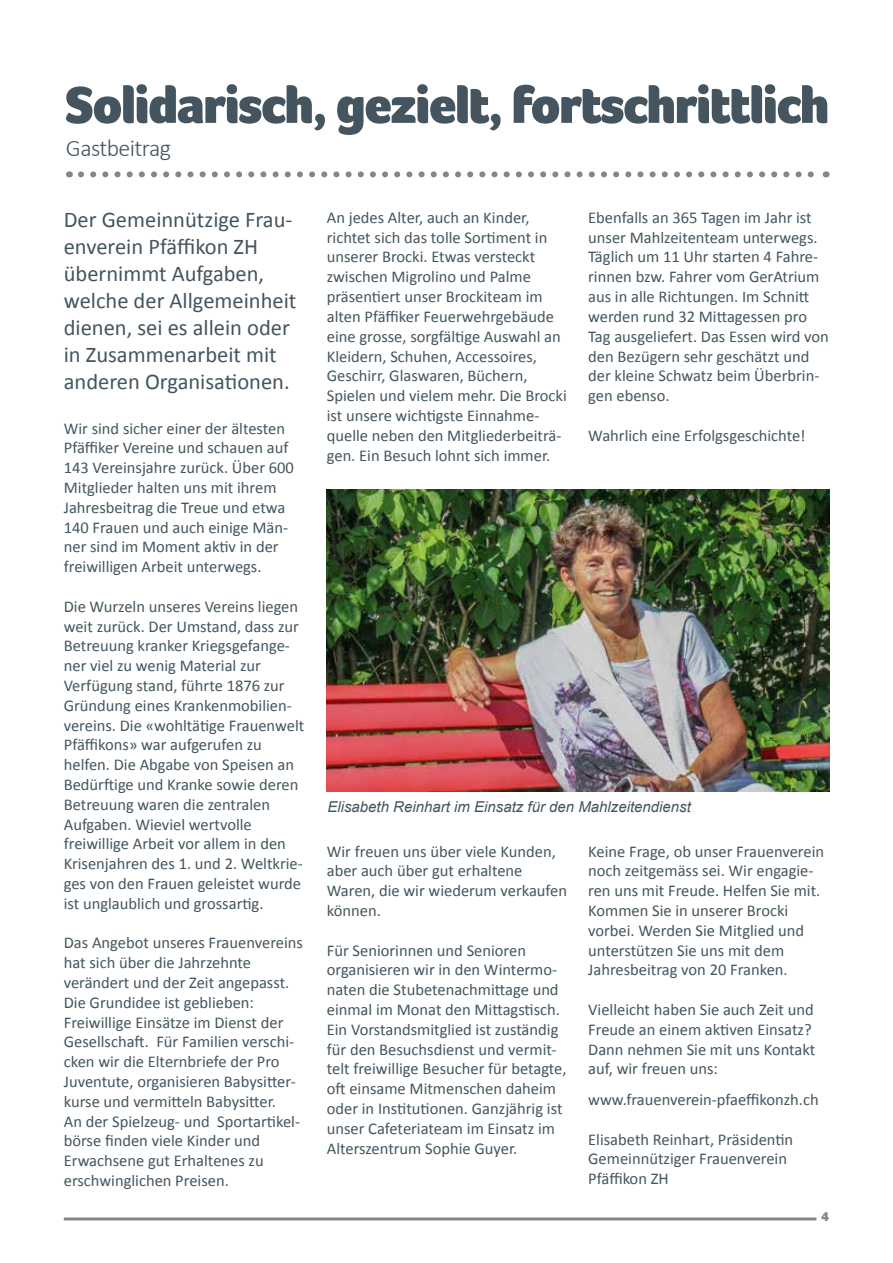
<style>
.page{position:relative;width:893px;height:1263px;background:#fff}
.page>*{position:absolute;margin:0;border:0;box-sizing:border-box;transform-origin:0 0}
.t1{font:900 53.25px "Foco";letter-spacing:-.025em;color:#44555f}
.t2{font:300 24px "Calibri";letter-spacing:-.025em;color:#44555f}
.t3{font:22.5px/27px "Calibri";color:#44555f}
.t4{font:16.5px/19.8px "Calibri";color:#44555f}
.t5{font:italic 15px "Arial";color:#44555f}
.t6{font:900 13.5px "Foco";color:#7f888f}
</style>
<div class="page">
<hr style="left:64px;top:1217px;width:752px;height:3px;background:#7f888f">
<svg style="left:81px;top:171px;width:733px;height:6px"></svg>
<img style="left:326px;top:489px;width:503px;height:302px">
<h1 class="t1" style="left:65px;top:70px;width:766px">Solidarisch, gezielt, fortschrittlich</h1>
<h2 class="t2" style="left:66px;top:133px;width:107px">Gastbeitrag</h2>
<h3 class="t3" style="left:64px;top:206px;width:234px">Der Gemeinnützige Frau&shy;enverein Pfäffikon ZH übernimmt Aufgaben, welche der Allgemeinheit dienen, sei es allein oder in Zusammenarbeit mit anderen Organisationen.</h3>
<p class="t4" style="left:64px;top:418px;width:232px">Wir sind sicher einer der ältesten<br>Pfäffiker Vereine und schauen auf<br>143 Vereinsjahre zurück. Über 600<br>Mitglieder halten uns mit ihrem<br>Jahresbeitrag die Treue und etwa<br>140 Frauen und auch einige Män&shy;ner sind im Moment aktiv in der freiwilligen Arbeit unterwegs.</p>
<p class="t4" style="left:64px;top:596px;width:242px">Die Wurzeln unseres Vereins liegen weit zurück. Der Umstand, dass zur Betreuung kranker Kriegsgefange&shy;ner viel zu wenig Material zur Verfügung stand, führte 1876 zur Gründung eines Krankenmobilien&shy;vereins. Die «wohltätige Frauenwelt Pfäffikons» war aufgerufen zu helfen. Die Abgabe von Speisen an Bedürftige und Kranke sowie deren Betreuung waren die zentralen Aufgaben. Wieviel wertvolle freiwillige Arbeit vor allem in den Krisenjahren des 1. und 2. Weltkrie&shy;ges von den Frauen geleistet wurde ist unglaublich und grossartig.</p>
<p class="t4" style="left:64px;top:933px;width:241px">Das Angebot unseres Frauenvereins hat sich über die Jahrzehnte verändert und der Zeit angepasst.<br>Die Grundidee ist geblieben:<br>Freiwillige Einsätze im Dienst der Gesellschaft. Für Familien verschi&shy;cken wir die Elternbriefe der Pro Juventute, organisieren Babysitter&shy;kurse und vermitteln Babysitter.<br>An der Spielzeug- und Sportartikel&shy;börse finden viele Kinder und Erwachsene gut Erhaltenes zu erschwinglichen Preisen.</p>
<p class="t4" style="left:327px;top:208px;width:242px">An jedes Alter, auch an Kinder, richtet sich das tolle Sortiment in unserer Brocki. Etwas versteckt zwischen Migrolino und Palme präsentiert unser Brockiteam im alten Pfäffiker Feuerwehrgebäude eine grosse, sorgfältige Auswahl an Kleidern, Schuhen, Accessoires, Geschirr, Glaswaren, Büchern, Spielen und vielem mehr. Die Brocki ist unsere wichtigste Einnahme&shy;quelle neben den Mitgliederbeiträ&shy;gen. Ein Besuch lohnt sich immer.</p>
<p class="t4" style="left:588px;top:208px;width:242px">Ebenfalls an 365 Tagen im Jahr ist unser Mahlzeitenteam unterwegs.<br>Täglich um 11 Uhr starten 4 Fahre&shy;rinnen bzw. Fahrer vom GerAtrium aus in alle Richtungen. Im Schnitt werden rund 32 Mittagessen pro<br>Tag ausgeliefert. Das Essen wird von den Bezügern sehr geschätzt und der kleine Schwatz beim Überbrin&shy;gen ebenso.</p>
<p class="t4" style="left:588px;top:425px;width:219px">Wahrlich eine Erfolgsgeschichte!</p>
<p class="t5" style="left:327px;top:797px;width:365px">Elisabeth Reinhart im Einsatz für den Mahlzeitendienst</p>
<p class="t4" style="left:327px;top:841px;width:242px">Wir freuen uns über viele Kunden, aber auch über gut erhaltene<br>Waren, die wir wiederum verkaufen können.</p>
<p class="t4" style="left:327px;top:940px;width:241px">Für Seniorinnen und Senioren organisieren wir in den Wintermo&shy;naten die Stubetenachmittage und einmal im Monat den Mittagstisch.<br>Ein Vorstandsmitglied ist zuständig für den Besuchsdienst und vermit&shy;telt freiwillige Besucher für betagte, oft einsame Mitmenschen daheim oder in Institutionen. Ganzjährig ist unser Cafeteriateam im Einsatz im Alterszentrum Sophie Guyer.</p>
<p class="t4" style="left:588px;top:841px;width:237px">Keine Frage, ob unser Frauenverein noch zeitgemäss sei. Wir engagie&shy;ren uns mit Freude. Helfen Sie mit.<br>Kommen Sie in unserer Brocki vorbei. Werden Sie Mitglied und unterstützen Sie uns mit dem<br>Jahresbeitrag von 20 Franken.</p>
<p class="t4" style="left:588px;top:1000px;width:229px">Vielleicht haben Sie auch Zeit und<br>Freude an einem aktiven Einsatz?<br>Dann nehmen Sie mit uns Kontakt auf, wir freuen uns:</p>
<p class="t4" style="left:588px;top:1090px;width:232px">www.frauenverein-pfaeffikonzh.ch</p>
<p class="t4" style="left:588px;top:1129px;width:207px">Elisabeth Reinhart, Präsidentin<br>Gemeinnütziger Frauenverein<br>Pfäffikon ZH</p>
<p class="t6" style="left:821px;top:1207px;width:9px">4</p>
</div>
